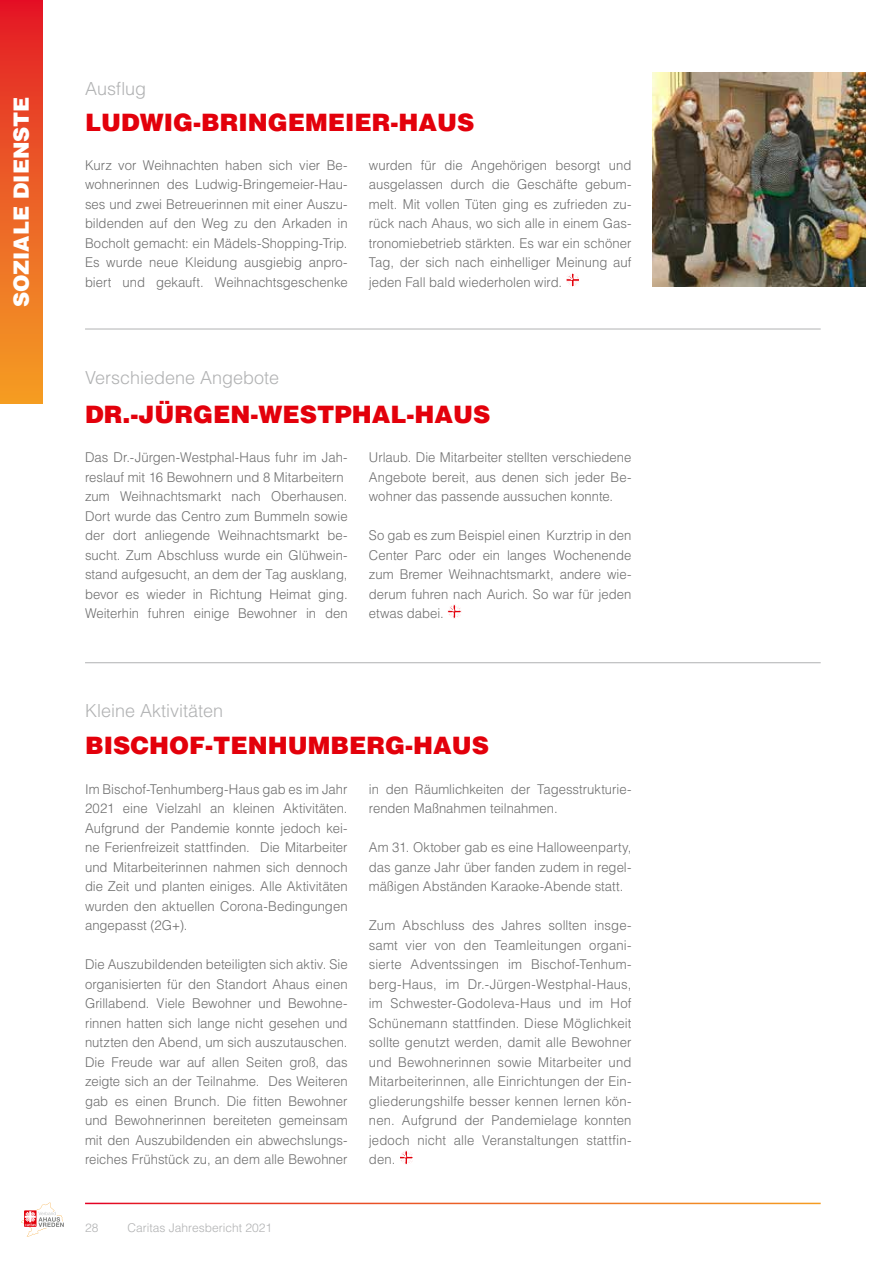
<style>
.page{position:relative;width:893px;height:1263px;background:#fff}
.page>*{position:absolute;margin:0;border:0;box-sizing:border-box;transform-origin:0 0}
.t1{font:900 24px "Helvetica LT Std";color:#e3000b}
.t2{font:900 21px "Helvetica LT Std";color:#fff}
.t3{font:300 18px "Helvetica LT Std";color:#b1b2b3}
.t4{font:300 13.5px/19.5px "Helvetica LT Std";color:#6e6e6e;text-align:justify}
.t5{font:300 12px "Helvetica LT Std";color:#b1b2b3}
</style>
<div class="page">
<div style="left:0;top:0;width:43px;height:404px;background:linear-gradient(to bottom,#e41c27,#f4a224)"></div>
<svg style="left:21px;top:1203px;width:43px;height:33px"></svg>
<img style="left:653px;top:72px;width:213px;height:215px">
<svg style="left:566px;top:273px;width:13px;height:14px"></svg>
<hr style="left:85px;top:329px;width:736px;height:1px;background:#b1b2b3">
<hr style="left:85px;top:662px;width:736px;height:1px;background:#b1b2b3">
<svg style="left:400px;top:1150px;width:13px;height:14px"></svg>
<svg style="left:447px;top:604px;width:14px;height:14px"></svg>
<h2 class="t2" style="left:8px;top:307px;width:213px;rotate:-90deg">SOZIALE DIENSTE</h2>
<h2 class="t2" style="left:8px;top:245px;width:88px;rotate:-90deg">INHALT</h2>
<h3 class="t3" style="left:85px;top:77px;width:63px">Ausflug</h3>
<h1 class="t1" style="left:85px;top:106px;width:391px">LUDWIG-BRINGEMEIER-HAUS</h1>
<p class="t4" style="left:85px;top:155px;width:264px">Kurz vor Weihnachten haben sich vier Be&shy;wohnerinnen des Ludwig-Bringemeier-Hau&shy;ses und zwei Betreuerinnen mit einer Auszu&shy;bildenden auf den Weg zu den Arkaden in Bocholt gemacht: ein Mädels-Shopping-Trip.<br>Es wurde neue Kleidung ausgiebig anpro&shy;biert und gekauft. Weihnachtsgeschenke</p>
<p class="t4" style="left:369px;top:155px;width:264px">wurden für die Angehörigen besorgt und ausgelassen durch die Geschäfte gebum&shy;melt. Mit vollen Tüten ging es zufrieden zu&shy;rück nach Ahaus, wo sich alle in einem Gas&shy;tronomiebetrieb stärkten. Es war ein schöner Tag, der sich nach einhelliger Meinung auf jeden Fall bald wiederholen wird.</p>
<h3 class="t3" style="left:85px;top:367px;width:196px">Verschiedene Angebote</h3>
<h1 class="t1" style="left:85px;top:399px;width:407px">DR.-JÜRGEN-WESTPHAL-HAUS</h1>
<p class="t4" style="left:85px;top:448px;width:264px;text-align:left">Das Dr.-Jürgen-Westphal-Haus fuhr im Jah&shy;reslauf mit 16 Bewohnern und 8 Mitarbeitern zum Weihnachtsmarkt nach Oberhausen.<br>Dort wurde das Centro zum Bummeln sowie der dort anliegende Weihnachtsmarkt be&shy;sucht. Zum Abschluss wurde ein Glühwein&shy;stand aufgesucht, an dem der Tag ausklang, bevor es wieder in Richtung Heimat ging.<br>Weiterhin fuhren einige Bewohner in den</p>
<p class="t4" style="left:369px;top:448px;width:264px">Urlaub. Die Mitarbeiter stellten verschiedene Angebote bereit, aus denen sich jeder Be&shy;wohner das passende aussuchen konnte.</p>
<p class="t4" style="left:369px;top:526px;width:264px">So gab es zum Beispiel einen Kurztrip in den Center Parc oder ein langes Wochenende zum Bremer Weihnachtsmarkt, andere wie&shy;derum fuhren nach Aurich. So war für jeden etwas dabei.</p>
<h3 class="t3" style="left:85px;top:699px;width:140px">Kleine Aktivitäten</h3>
<h1 class="t1" style="left:85px;top:729px;width:405px">BISCHOF-TENHUMBERG-HAUS</h1>
<p class="t4" style="left:85px;top:779px;width:264px">Im Bischof-Tenhumberg-Haus gab es im Jahr 2021 eine Vielzahl an kleinen Aktivitäten.<br>Aufgrund der Pandemie konnte jedoch kei&shy;ne Ferienfreizeit stattfinden. Die Mitarbeiter und Mitarbeiterinnen nahmen sich dennoch die Zeit und planten einiges. Alle Aktivitäten wurden den aktuellen Corona-Bedingungen angepasst (2G+).</p>
<p class="t4" style="left:85px;top:955px;width:264px">Die Auszubildenden beteiligten sich aktiv. Sie organisierten für den Standort Ahaus einen Grillabend. Viele Bewohner und Bewohne&shy;rinnen hatten sich lange nicht gesehen und nutzten den Abend, um sich auszutauschen.<br>Die Freude war auf allen Seiten groß, das zeigte sich an der Teilnahme. Des Weiteren gab es einen Brunch. Die fitten Bewohner und Bewohnerinnen bereiteten gemeinsam mit den Auszubildenden ein abwechslungs&shy;reiches Frühstück zu, an dem alle Bewohner</p>
<p class="t4" style="left:369px;top:779px;width:264px">in den Räumlichkeiten der Tagesstrukturie&shy;renden Maßnahmen teilnahmen.</p>
<p class="t4" style="left:369px;top:838px;width:264px">Am 31. Oktober gab es eine Halloweenparty, das ganze Jahr über fanden zudem in regel&shy;mäßigen Abständen Karaoke-Abende statt.</p>
<p class="t4" style="left:369px;top:916px;width:264px">Zum Abschluss des Jahres sollten insge&shy;samt vier von den Teamleitungen organi&shy;sierte Adventssingen im Bischof-Tenhum&shy;berg-Haus, im Dr.-Jürgen-Westphal-Haus, im Schwester-Godoleva-Haus und im Hof Schünemann stattfinden. Diese Möglichkeit sollte genutzt werden, damit alle Bewohner und Bewohnerinnen sowie Mitarbeiter und Mitarbeiterinnen, alle Einrichtungen der Ein&shy;gliederungshilfe besser kennen lernen kön&shy;nen. Aufgrund der Pandemielage konnten jedoch nicht alle Veranstaltungen stattfin&shy;den.</p>
<p class="t5" style="left:85px;top:1220px;width:15px">28</p>
<p class="t5" style="left:128px;top:1220px;width:146px">Caritas Jahresbericht 2021</p>
</div>
